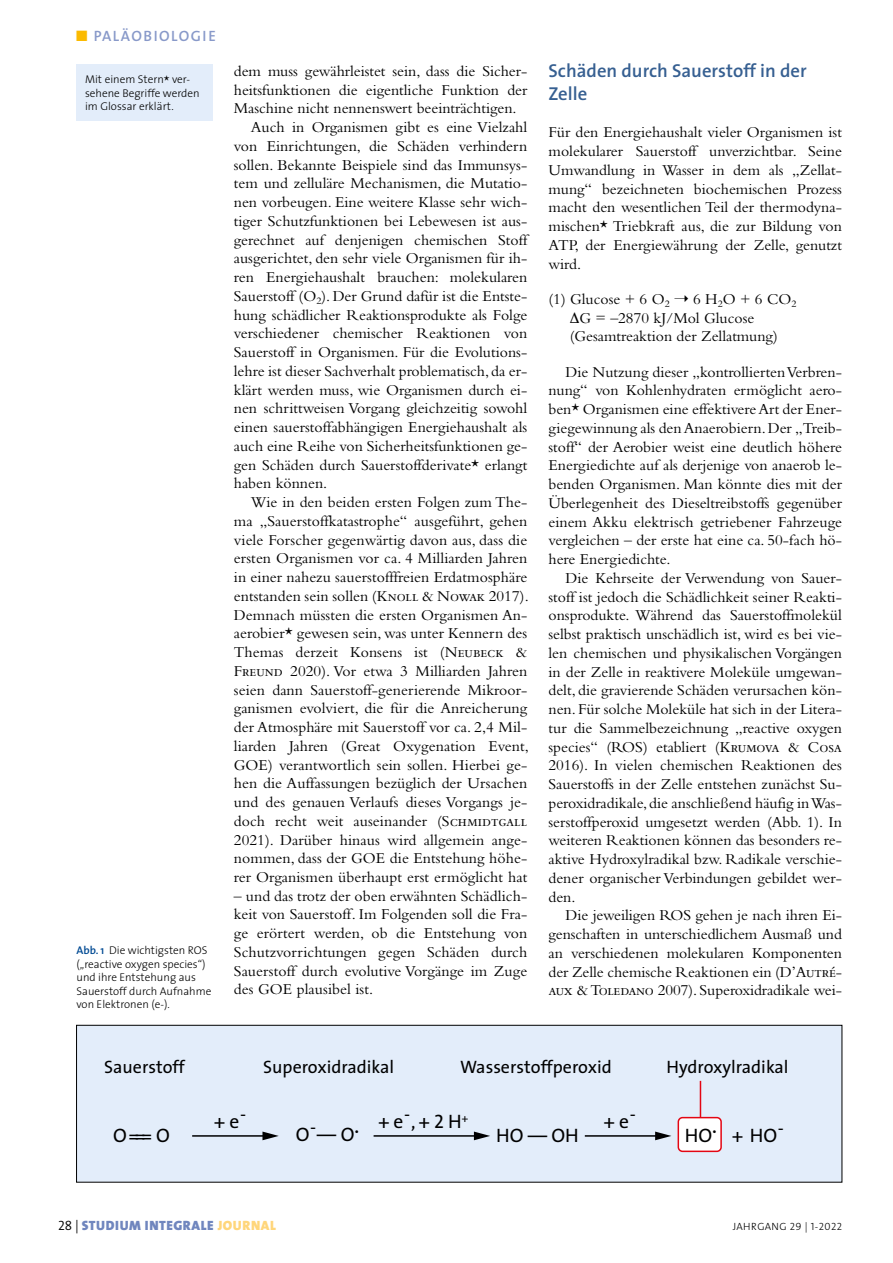
<style>
.page{position:relative;width:893px;height:1263px;background:#fff}
.page>*{position:absolute;margin:0;border:0;box-sizing:border-box;transform-origin:0 0}
.t1{font:19.5px "The Sans";color:#000}
.t2{font:600 18.75px/22.5px "The Sans";color:#365f91}
.t3{font:18px "The Sans";color:#000}
.t4{font:15.75px/18.8px "Bembo";color:#000;text-align:justify}
.t5{font:600 15px "The Sans";letter-spacing:.1em;color:#8899c9}
.t6{font:900 13.5px "The Sans";letter-spacing:.04em;color:#7086be}
.t7{font:11.4px "The Sans";color:#000}
.t8{font:300 11.25px/13.5px "The Sans";color:#000}
.t9{font:10.5px "The Sans Light Caps";letter-spacing:.04em;color:#000}
.s1{color:#fbba00}
.s2{font-family:"Bembo";font-weight:400}
.s3{font-weight:600;color:#004a93}
.s4{font-family:"Bembo SC"}
.s5{font-family:"The Sans Caps"}
.s6{font-family:"The Sans Semi Light Caps";font-weight:400;color:#000}
.s7{font-weight:300;color:#000}
.s8{color:#ffd67b}
</style>
<div class="page">
<div style="left:77px;top:1025px;width:765px;height:157px;background:#e3edfa"></div>
<div style="left:678px;top:1117px;width:43px;height:34px;background:#fff;border-radius:4px"></div>
<div style="left:678px;top:1117px;width:44px;height:35px;border:2px solid #e30613;border-radius:4px"></div>
<hr style="left:192px;top:1135px;width:73px;height:2px;background:#000">
<svg style="left:262px;top:1131px;width:17px;height:9px"></svg>
<hr style="left:374px;top:1135px;width:103px;height:2px;background:#000">
<svg style="left:474px;top:1131px;width:16px;height:9px"></svg>
<hr style="left:585px;top:1135px;width:73px;height:2px;background:#000">
<svg style="left:655px;top:1131px;width:16px;height:9px"></svg>
<hr style="left:700px;top:1081px;width:1px;height:36px;background:#e30613">
<div style="left:76px;top:1025px;width:766px;height:157px;border:1px solid #000"></div>
<div style="left:77px;top:64px;width:136px;height:57px;background:#e3edfa"></div>
<p class="t5" style="left:76px;top:23px;width:141px"><span class="s1">■</span> PALÄOBIOLOGIE</p>
<p class="t8" style="left:85px;top:72px;width:116px">Mit einem Stern<span class="s2">*</span> ver&shy;sehene Begriffe werden im Glossar erklärt.</p>
<p class="t8" style="left:77px;top:943px;width:136px"><span class="s3">Abb. 1</span> Die wichtigsten ROS („reactive oxygen species“) und ihre Entstehung aus<br>Sauerstoff durch Aufnahme von Elektronen (e-).</p>
<p class="t4" style="left:234px;top:61px;width:295px">dem muss gewährleistet sein, dass die Sicher-</p>
<p class="t4" style="left:234px;top:80px;width:295px">heitsfunktionen die eigentliche Funktion der</p>
<p class="t4" style="left:234px;top:99px;width:284px">Maschine nicht nennenswert beeinträchtigen.</p>
<p class="t4" style="left:251px;top:117px;width:278px">Auch in Organismen gibt es eine Vielzahl</p>
<p class="t4" style="left:234px;top:136px;width:295px">von Einrichtungen, die Schäden verhindern</p>
<p class="t4" style="left:234px;top:155px;width:295px">sollen. Bekannte Beispiele sind das Immunsys-</p>
<p class="t4" style="left:234px;top:174px;width:295px">tem und zelluläre Mechanismen, die Mutatio-</p>
<p class="t4" style="left:234px;top:192px;width:295px">nen vorbeugen. Eine weitere Klasse sehr wich-</p>
<p class="t4" style="left:234px;top:211px;width:295px">tiger Schutzfunktionen bei Lebewesen ist aus-</p>
<p class="t4" style="left:234px;top:230px;width:295px">gerechnet auf denjenigen chemischen Stoff</p>
<p class="t4" style="left:234px;top:249px;width:295px">ausgerichtet, den sehr viele Organismen für ih-</p>
<p class="t4" style="left:234px;top:267px;width:295px">ren Energiehaushalt brauchen: molekularen</p>
<p class="t4" style="left:234px;top:286px;width:295px">Sauerstoff (O<sub>2</sub>). Der Grund dafür ist die Entste-</p>
<p class="t4" style="left:234px;top:305px;width:295px">hung schädlicher Reaktionsprodukte als Folge</p>
<p class="t4" style="left:234px;top:324px;width:295px">verschiedener chemischer Reaktionen von</p>
<p class="t4" style="left:234px;top:342px;width:295px">Sauerstoff in Organismen. Für die Evolutions-</p>
<p class="t4" style="left:234px;top:361px;width:295px">lehre ist dieser Sachverhalt problematisch, da er-</p>
<p class="t4" style="left:234px;top:380px;width:295px">klärt werden muss, wie Organismen durch ei-</p>
<p class="t4" style="left:234px;top:399px;width:295px">nen schrittweisen Vorgang gleichzeitig sowohl</p>
<p class="t4" style="left:234px;top:417px;width:295px">einen sauerstoffabhängigen Energiehaushalt als</p>
<p class="t4" style="left:234px;top:436px;width:295px">auch eine Reihe von Sicherheitsfunktionen ge-</p>
<p class="t4" style="left:234px;top:455px;width:295px">gen Schäden durch Sauerstoffderivate* erlangt</p>
<p class="t4" style="left:234px;top:474px;width:95px">haben können.</p>
<p class="t4" style="left:251px;top:492px;width:278px">Wie in den beiden ersten Folgen zum The-</p>
<p class="t4" style="left:234px;top:511px;width:295px">ma „Sauerstoffkatastrophe“ ausgeführt, gehen</p>
<p class="t4" style="left:234px;top:530px;width:295px">viele Forscher gegenwärtig davon aus, dass die</p>
<p class="t4" style="left:234px;top:549px;width:295px">ersten Organismen vor ca. 4 Milliarden Jahren</p>
<p class="t4" style="left:234px;top:567px;width:295px">in einer nahezu sauerstofffreien Erdatmosphäre</p>
<p class="t4" style="left:234px;top:586px;width:296px">entstanden sein sollen (<span class="s4">Knoll</span> &amp; <span class="s4">Nowak</span> 2017).</p>
<p class="t4" style="left:234px;top:605px;width:295px">Demnach müssten die ersten Organismen An-</p>
<p class="t4" style="left:234px;top:624px;width:295px">aerobier* gewesen sein, was unter Kennern des</p>
<p class="t4" style="left:234px;top:642px;width:295px">Themas derzeit Konsens ist (<span class="s4">Neubeck</span> &amp;</p>
<p class="t4" style="left:234px;top:661px;width:295px"><span class="s4">Freund</span> 2020). Vor etwa 3 Milliarden Jahren</p>
<p class="t4" style="left:234px;top:680px;width:295px">seien dann Sauerstoff-generierende Mikroor-</p>
<p class="t4" style="left:234px;top:699px;width:295px">ganismen evolviert, die für die Anreicherung</p>
<p class="t4" style="left:234px;top:717px;width:295px">der Atmosphäre mit Sauerstoff vor ca. 2,4 Mil-</p>
<p class="t4" style="left:234px;top:736px;width:296px">liarden Jahren (Great Oxygenation Event,</p>
<p class="t4" style="left:234px;top:755px;width:295px">GOE) verantwortlich sein sollen. Hierbei ge-</p>
<p class="t4" style="left:234px;top:774px;width:295px">hen die Auffassungen bezüglich der Ursachen</p>
<p class="t4" style="left:234px;top:792px;width:295px">und des genauen Verlaufs dieses Vorgangs je-</p>
<p class="t4" style="left:234px;top:811px;width:295px">doch recht weit auseinander (<span class="s4">Schmidtgall</span></p>
<p class="t4" style="left:234px;top:830px;width:295px">2021). Darüber hinaus wird allgemein ange-</p>
<p class="t4" style="left:234px;top:849px;width:295px">nommen, dass der GOE die Entstehung höhe-</p>
<p class="t4" style="left:234px;top:867px;width:295px">rer Organismen überhaupt erst ermöglicht hat</p>
<p class="t4" style="left:234px;top:886px;width:295px">– und das trotz der oben erwähnten Schädlich&shy;keit von Sauerstoff. Im Folgenden soll die Fra&shy;ge erörtert werden, ob die Entstehung von Schutzvorrichtungen gegen Schäden durch Sauerstoff durch evolutive Vorgänge im Zuge des GOE plausibel ist.</p>
<p class="t2" style="left:549px;top:59px;width:260px">Schäden durch Sauerstoff in der<br>Zelle</p>
<p class="t4" style="left:549px;top:123px;width:295px">Für den Energiehaushalt vieler Organismen ist molekularer Sauerstoff unverzichtbar. Seine Umwandlung in Wasser in dem als „Zellat&shy;mung“ bezeichneten biochemischen Prozess macht den wesentlichen Teil der thermodyna&shy;mischen* Triebkraft aus, die zur Bildung von ATP, der Energiewährung der Zelle, genutzt wird.</p>
<p class="t4" style="left:570px;top:289px;width:228px;text-align:left;text-indent:-21px">(1) Glucose + 6 O<sub>2</sub> ➝ 6 H<sub>2</sub>O + 6 CO<sub>2 </sub>∆G = –2870 kJ/Mol Glucose (Gesamtreaktion der Zellatmung)</p>
<p class="t4" style="left:548px;top:362px;width:295px;text-indent:17px">Die Nutzung dieser „kontrollierten Verbren&shy;nung“ von Kohlenhydraten ermöglicht aero&shy;ben* Organismen eine effektivere Art der Ener&shy;giegewinnung als den Anaerobiern. Der „Treib&shy;stoff“ der Aerobier weist eine deutlich höhere Energiedichte auf als derjenige von anaerob le&shy;benden Organismen. Man könnte dies mit der Überlegenheit des Dieseltreibstoffs gegenüber einem Akku elektrisch getriebener Fahrzeuge vergleichen – der erste hat eine ca. 50-fach hö&shy;here Energiedichte.</p>
<p class="t4" style="left:548px;top:568px;width:295px;text-indent:17px">Die Kehrseite der Verwendung von Sauer&shy;stoff ist jedoch die Schädlichkeit seiner Reakti&shy;onsprodukte. Während das Sauerstoffmolekül selbst praktisch unschädlich ist, wird es bei vie&shy;len chemischen und physikalischen Vorgängen in der Zelle in reaktivere Moleküle umgewan&shy;delt, die gravierende Schäden verursachen kön&shy;nen. Für solche Moleküle hat sich in der Litera&shy;tur die Sammelbezeichnung „reactive oxygen species“ (ROS) etabliert (<span class="s4">Krumova</span> &amp; <span class="s4">Cosa </span>2016). In vielen chemischen Reaktionen des Sauerstoffs in der Zelle entstehen zunächst Su&shy;peroxidradikale, die anschließend häufig in Was&shy;serstoffperoxid umgesetzt werden (Abb. 1). In weiteren Reaktionen können das besonders re&shy;aktive Hydroxylradikal bzw. Radikale verschie&shy;dener organischer Verbindungen gebildet wer&shy;den.</p>
<p class="t4" style="left:548px;top:906px;width:295px;text-indent:17px">Die jeweiligen ROS gehen je nach ihren Ei&shy;genschaften in unterschiedlichem Ausmaß und an verschiedenen molekularen Komponenten der Zelle chemische Reaktionen ein (<span class="s4">D’Autré&shy;aux</span> &amp; <span class="s4">Toledano</span> 2007). Superoxidradikale wei-</p>
<p class="t3" style="left:104px;top:1051px;width:82px">Sauerstoff</p>
<p class="t3" style="left:263px;top:1051px;width:132px">Superoxidradikal</p>
<p class="t3" style="left:460px;top:1051px;width:153px">Wasserstoffperoxid</p>
<p class="t3" style="left:667px;top:1051px;width:123px">Hydroxylradikal</p>
<p class="t1" style="left:214px;top:1105px;width:34px">+ e¯</p>
<p class="t1" style="left:378px;top:1105px;width:91px">+ e¯, + <span class="s5">2</span> H<sup>+</sup></p>
<p class="t1" style="left:604px;top:1105px;width:34px">+ e¯</p>
<p class="t1" style="left:685px;top:1119px;width:34px">HO<sup>•</sup></p>
<p class="t1" style="left:296px;top:1118px;width:60px">O¯— O</p>
<p class="t1" style="left:496px;top:1119px;width:84px">HO — OH</p>
<p class="t1" style="left:732px;top:1119px;width:54px">+ HO¯</p>
<p class="t1" style="left:113px;top:1119px;width:58px">O === O</p>
<p class="t7" style="left:354px;top:1121px;width:6px">•</p>
<p class="t6" style="left:58px;top:1214px;width:219px"><span class="s6">28</span> <span class="s7">|</span> STUDIUM INTEGRALE <span class="s8">JOURNAL</span></p>
<p class="t9" style="left:733px;top:1218px;width:111px">JAHRGANG 29 | 1-2022</p>
</div>
